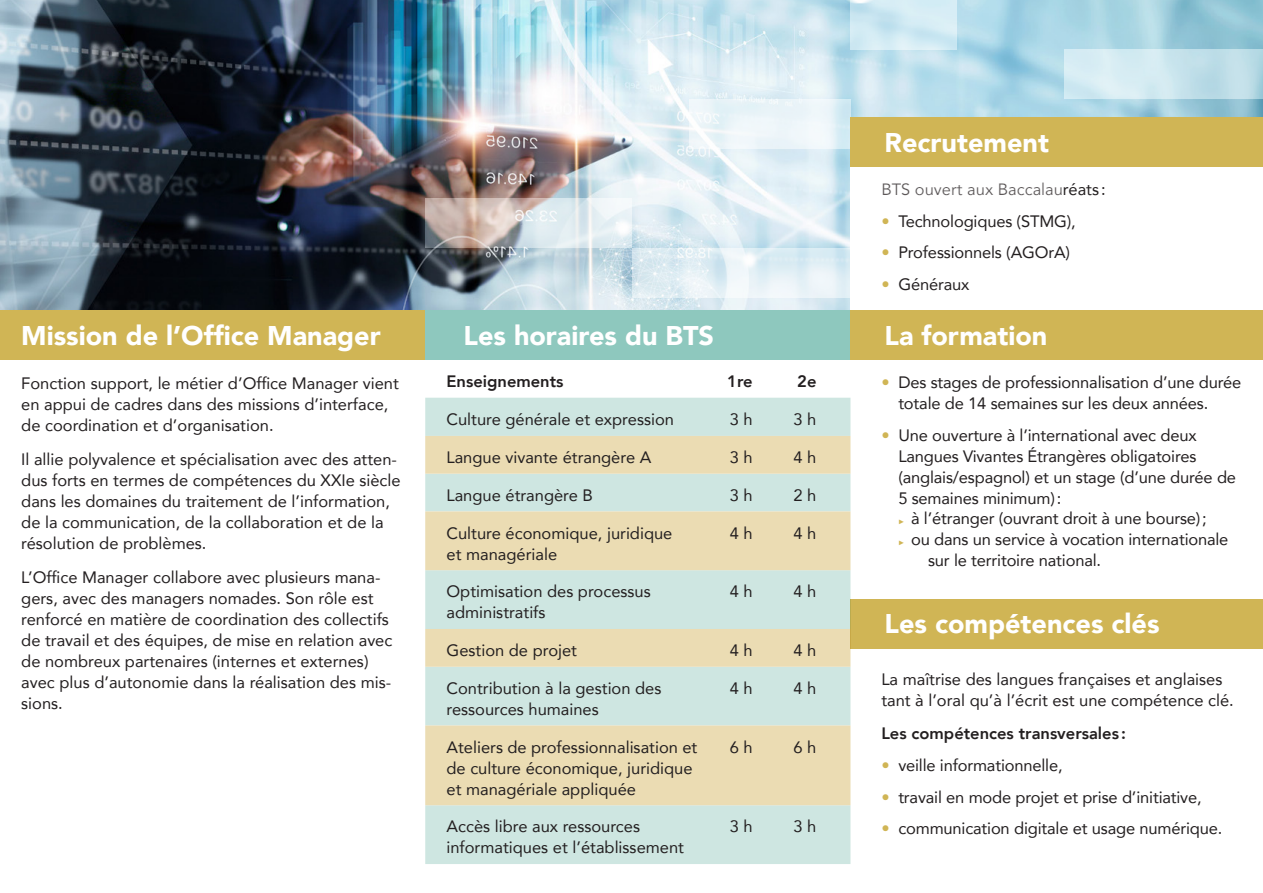
<style>
.page{position:relative;width:1263px;height:893px;background:#fff}
.page>*{position:absolute;margin:0;border:0;box-sizing:border-box;transform-origin:0 0}
.t1{font:900 27px "Avenir";color:#fff}
.t2{font:16.5px/21px "Avenir";color:#231f20}
.t3{font:800 16.5px "Avenir";color:#231f20}
.s1{color:#d0b555}
</style>
<div class="page">
<img style="left:0;top:0;width:1263px;height:310px">
<div style="left:850px;top:167px;width:413px;height:726px;background:#fff"></div>
<div style="left:0;top:310px;width:425px;height:50px;background:#d0b555"></div>
<svg style="left:850px;top:0;width:107px;height:50px;background:#d1eaf3"></svg>
<svg style="left:689px;top:99px;width:161px;height:50px;fill:#edf5f9"></svg>
<svg style="left:1065px;top:50px;width:198px;height:49px;background:#cae5ed"></svg>
<svg style="left:425px;top:198px;width:206px;height:50px;background:#d2cfce"></svg>
<svg style="left:631px;top:248px;width:219px;height:49px;fill:#e2eff5"></svg>
<div style="left:850px;top:599px;width:413px;height:50px;background:#d0b555"></div>
<div style="left:425px;top:310px;width:425px;height:50px;background:#8ec8be"></div>
<div style="left:850px;top:118px;width:413px;height:49px;background:#d0b555"></div>
<div style="left:850px;top:310px;width:413px;height:50px;background:#d0b555"></div>
<div style="left:425px;top:398px;width:425px;height:466px;background:#cee6e1"></div>
<svg style="left:425px;top:436px;width:425px;height:369px;background:#dee0c6"></svg>
<h1 class="t1" style="left:21px;top:312px;width:361px">Mission de l’Office Manager</h1>
<p class="t2" style="left:21px;top:372px;width:379px">Fonction support, le métier d’Office Manager vient en appui de cadres dans des missions d’interface, de coordination et d’organisation.</p>
<p class="t2" style="left:21px;top:448px;width:381px">Il allie polyvalence et spécialisation avec des atten&shy;dus forts en termes de compétences du XXIe siècle dans les domaines du traitement de l’information, de la communication, de la collaboration et de la résolution de problèmes.</p>
<p class="t2" style="left:21px;top:566px;width:373px">L’Office Manager collabore avec plusieurs mana&shy;gers, avec des managers nomades. Son rôle est renforcé en matière de coordination des collectifs de travail et des équipes, de mise en relation avec de nombreux partenaires (internes et externes) avec plus d’autonomie dans la réalisation des mis&shy;sions.</p>
<h1 class="t1" style="left:463px;top:312px;width:252px">Les horaires du BTS</h1>
<p class="t3" style="left:446px;top:368px;width:119px">Enseignements</p>
<p class="t3" style="left:727px;top:368px;width:27px">1re</p>
<p class="t3" style="left:797px;top:368px;width:21px">2e</p>
<p class="t2" style="left:446px;top:408px;width:229px">Culture générale et expression</p>
<p class="t2" style="left:730px;top:408px;width:24px">3 h</p>
<p class="t2" style="left:793px;top:408px;width:24px">3 h</p>
<p class="t2" style="left:446px;top:446px;width:206px">Langue vivante étrangère A</p>
<p class="t2" style="left:730px;top:446px;width:24px">3 h</p>
<p class="t2" style="left:793px;top:446px;width:24px">4 h</p>
<p class="t2" style="left:446px;top:484px;width:148px">Langue étrangère B</p>
<p class="t2" style="left:730px;top:484px;width:24px">3 h</p>
<p class="t2" style="left:793px;top:484px;width:24px">2 h</p>
<p class="t2" style="left:446px;top:522px;width:227px">Culture économique, juridique et managériale</p>
<p class="t2" style="left:730px;top:522px;width:24px">4 h</p>
<p class="t2" style="left:793px;top:522px;width:24px">4 h</p>
<p class="t2" style="left:446px;top:581px;width:206px">Optimisation des processus administratifs</p>
<p class="t2" style="left:730px;top:581px;width:24px">4 h</p>
<p class="t2" style="left:793px;top:581px;width:24px">4 h</p>
<p class="t2" style="left:446px;top:639px;width:132px">Gestion de projet</p>
<p class="t2" style="left:730px;top:639px;width:24px">4 h</p>
<p class="t2" style="left:793px;top:639px;width:24px">4 h</p>
<p class="t2" style="left:446px;top:677px;width:216px">Contribution à la gestion des ressources humaines</p>
<p class="t2" style="left:730px;top:677px;width:24px">4 h</p>
<p class="t2" style="left:793px;top:677px;width:24px">4 h</p>
<p class="t2" style="left:446px;top:736px;width:252px">Ateliers de professionnalisation et de culture économique, juridique et managériale appliquée</p>
<p class="t2" style="left:730px;top:736px;width:24px">6 h</p>
<p class="t2" style="left:793px;top:736px;width:24px">6 h</p>
<p class="t2" style="left:446px;top:816px;width:239px">Accès libre aux ressources informatiques et l’établissement</p>
<p class="t2" style="left:730px;top:816px;width:24px">3 h</p>
<p class="t2" style="left:793px;top:816px;width:24px">3 h</p>
<h1 class="t1" style="left:884px;top:119px;width:166px">Recrutement</h1>
<p class="t2" style="left:881px;top:178px;width:226px">BTS ouvert aux Baccalauréats :</p>
<p class="t2" style="left:881px;top:210px;width:196px"><span class="s1">•</span> Technologiques (STMG),</p>
<p class="t2" style="left:881px;top:242px;width:190px"><span class="s1">•</span> Professionnels (AGOrA)</p>
<p class="t2" style="left:881px;top:273px;width:90px"><span class="s1">•</span> Généraux</p>
<h1 class="t1" style="left:884px;top:312px;width:164px">La formation</h1>
<p class="t2" style="left:898px;top:371px;width:344px;text-indent:-17px"><span class="s1">•</span> Des stages de professionnalisation d’une durée totale de 14 semaines sur les deux années.</p>
<p class="t2" style="left:881px;top:424px;width:317px"><span class="s1">•</span> Une ouverture à l’international avec deux</p>
<p class="t2" style="left:898px;top:445px;width:300px">Langues Vivantes Étrangères obligatoires</p>
<p class="t2" style="left:898px;top:466px;width:339px">(anglais/espagnol) et un stage (d’une durée de</p>
<p class="t2" style="left:898px;top:487px;width:164px">5 semaines minimum):</p>
<p class="t2" style="left:911px;top:508px;width:297px">à l’étranger (ouvrant droit à une bourse);</p>
<p class="t2" style="left:911px;top:529px;width:319px">ou dans un service à vocation internationale</p>
<p class="t2" style="left:928px;top:550px;width:175px">sur le territoire national.</p>
<h1 class="t1" style="left:884px;top:601px;width:276px">Les compétences clés</h1>
<p class="t2" style="left:881px;top:668px;width:354px">La maîtrise des langues françaises et anglaises tant à l’oral qu’à l’écrit est une compétence clé.</p>
<p class="t3" style="left:881px;top:721px;width:246px">Les compétences transversales :</p>
<p class="t2" style="left:881px;top:754px;width:183px"><span class="s1">•</span> veille informationnelle,</p>
<p class="t2" style="left:881px;top:786px;width:322px"><span class="s1">•</span> travail en mode projet et prise d’initiative,</p>
<p class="t2" style="left:881px;top:817px;width:343px"><span class="s1">•</span> communication digitale et usage numérique.</p>
</div>
